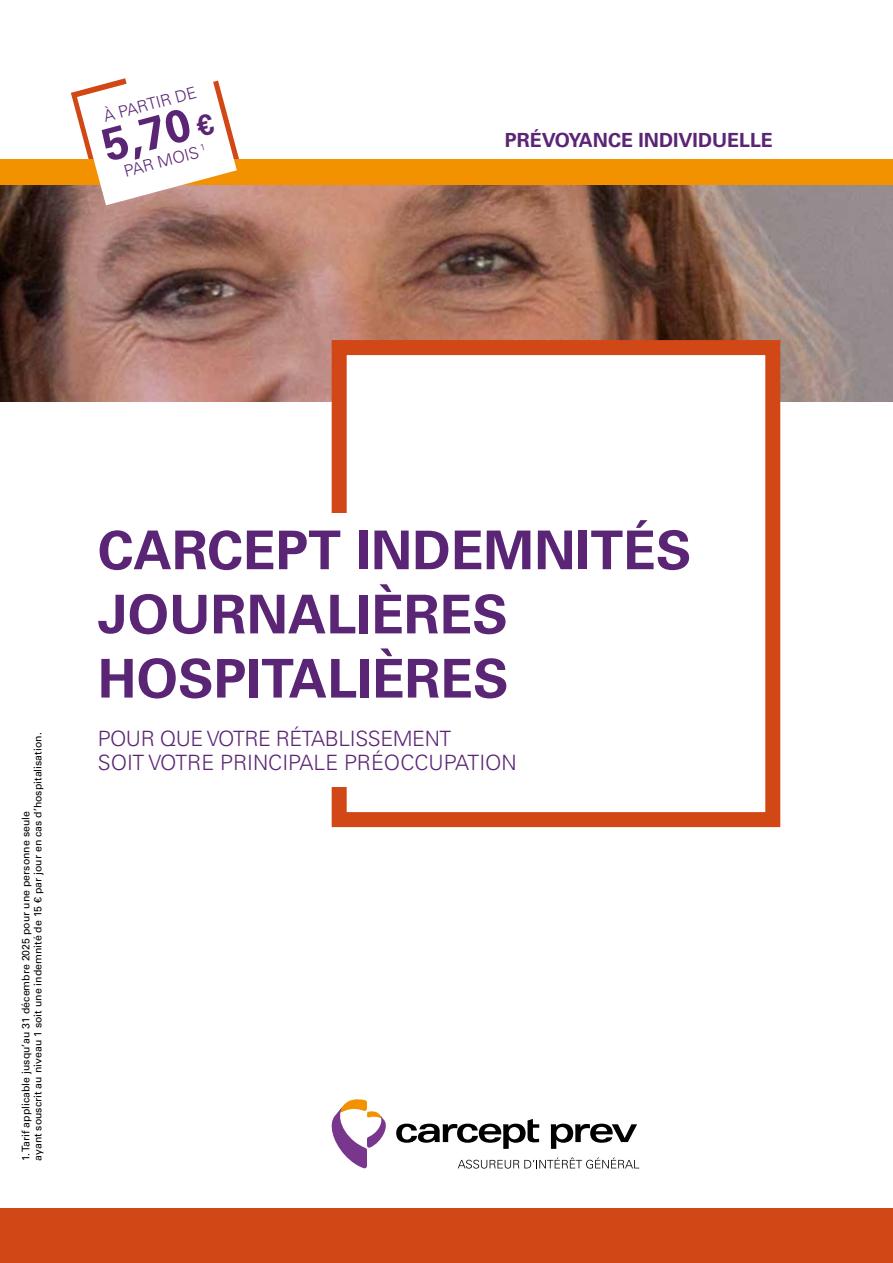
<style>
.page{position:relative;width:893px;height:1263px;background:#fff}
.page>*{position:absolute;margin:0;border:0;box-sizing:border-box;transform-origin:0 0}
.t1{font:700 53.4px/64.2px "Univers LT Std";color:#5b2575}
.t2{font:700 45.9px "Univers LT Std";color:#5b2575}
.t3{font:300 21.15px/24.3px "Univers LT Std";letter-spacing:-.02em;color:#5b2575}
.t4{font:700 19.5px "Univers LT Std";color:#5b2575}
.t5{font:300 16.2px "Univers LT Std";color:#5b2575}
.t6{font:10.5px/12px "Univers LT Std";color:#000}
.s1{font-size:29.7px}
</style>
<div class="page">
<img style="left:0;top:185px;width:893px;height:217px">
<div style="left:0;top:1209px;width:893px;height:54px;background:#d14716"></div>
<div style="left:332px;top:340px;width:448px;height:487px;background:#fff;border:15px solid #d14716"></div>
<div style="left:98px;top:513px;width:632px;height:274px;background:#fff"></div>
<div style="left:0;top:159px;width:893px;height:26px;background:#f39200"></div>
<svg style="left:71px;top:78px;width:170px;height:128px"></svg>
<svg style="left:396px;top:1119px;width:143px;height:30px"></svg>
<svg style="left:551px;top:1124px;width:86px;height:25px"></svg>
<svg style="left:458px;top:1157px;width:181px;height:11px"></svg>
<svg style="left:332px;top:1099px;width:54px;height:69px"></svg>
<h3 class="t5" style="left:101px;top:107px;width:97px;rotate:-15deg">À PARTIR DE</h3>
<h2 class="t2" style="left:96px;top:120px;width:114px;rotate:-15deg">5,70 <span class="s1">€</span></h2>
<h3 class="t5" style="left:122px;top:162px;width:86px;rotate:-15deg">PAR MOIS <sup>1</sup></h3>
<h3 class="t4" style="left:505px;top:129px;width:269px">PRÉVOYANCE INDIVIDUELLE</h3>
<p class="t6" style="left:20px;top:1161px;width:430px;rotate:-90deg">1. Tarif applicable jusqu’au 31 décembre 2025 pour une personne seule<br>ayant souscrit au niveau 1 soit une indemnité de 15 € par jour en cas d’hospitalisation.</p>
<h1 class="t1" style="left:98px;top:519px;width:595px">CARCEPT INDEMNITÉS<br>JOURNALIÈRES<br>HOSPITALIÈRES</h1>
<h3 class="t3" style="left:98px;top:726px;width:421px">POUR QUE VOTRE RÉTABLISSEMENT<br>SOIT VOTRE PRINCIPALE PRÉOCCUPATION</h3>
</div>
